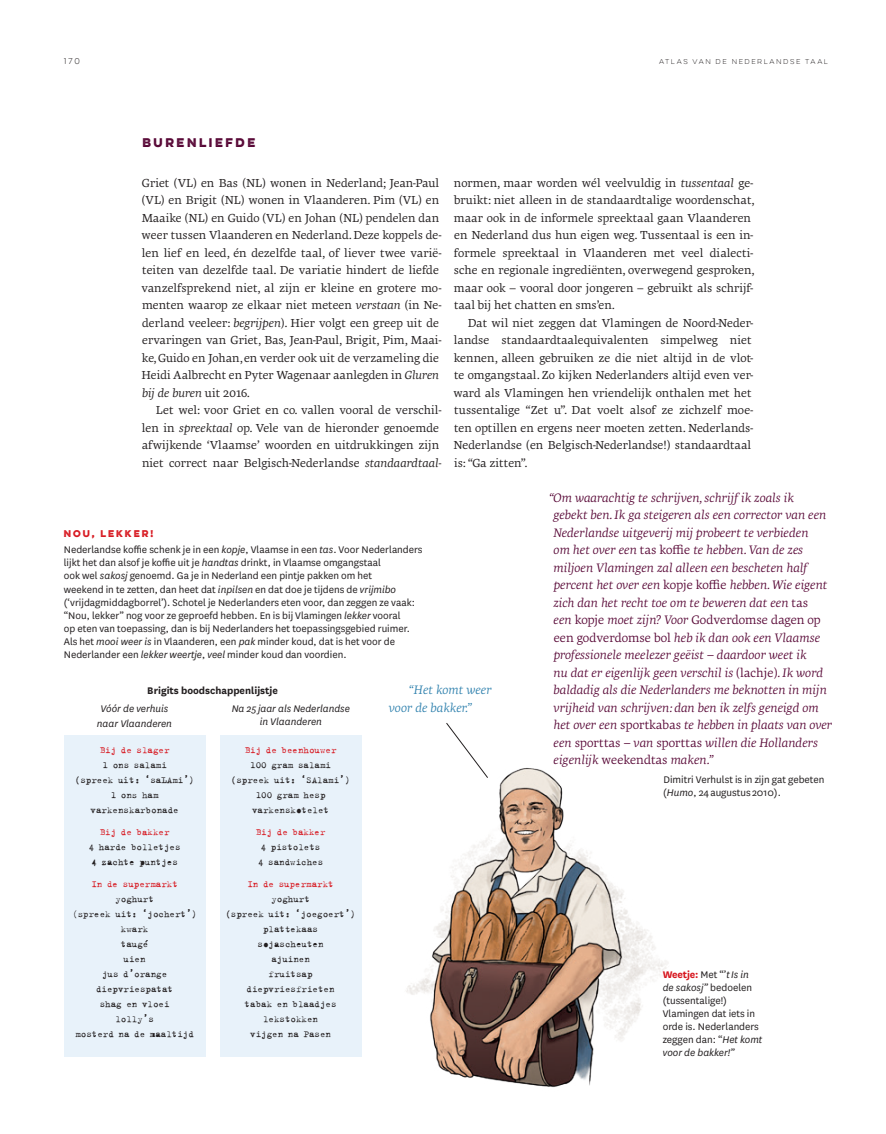
<style>
.page{position:relative;width:886px;height:1134px;background:#fff}
.page>*{position:absolute;margin:0;border:0;box-sizing:border-box;transform-origin:0 0}
.t1{font:italic 12.5px/17.5px "Geneo Pro";color:#560534}
.t2{font:italic 12.5px/17.5px "Geneo Pro";color:#2e80ad}
.t3{font:11.88px/17.5px "Geneo Pro";color:#231f20}
.t4{font:11.25px/13.1px "National";color:#231f20}
.t5{font:italic 11.25px/15px "National";color:#231f20;text-align:center}
.t6{font:700 11.25px "National";color:#231f20}
.t7{font:700 11.25px "Lulo One";color:#560534}
.t8{font:10px/15px "Trixie";color:#231f20;text-align:center}
.t9{font:10px "Trixie Extra";color:#231f20}
.t10{font:10px "Trixie";color:#d7171f}
.t11{font:700 8.75px "Lulo One";color:#d7171f}
.t12{font:7.5px "Lulo One";color:#231f20}
.t13{font:6.25px "Lulo One";letter-spacing:.05em;color:#231f20}
.s1{font-style:italic}
.s2{font-family:"Trixie Extra"}
.s3{font-family:"Trixie Text"}
.s4{color:#d7171f}
.s5{font-family:"Trixie Text";color:#d7171f}
.s6{font-style:normal}
.s7{font-weight:700;color:#d7171f}
</style>
<div class="page">
<img style="left:64px;top:735px;width:604px;height:352px">
<div style="left:64px;top:735px;width:142px;height:321px;background:#e8f2fa"></div>
<div style="left:220px;top:735px;width:141px;height:321px;background:#e8f2fa"></div>
<svg style="left:446px;top:723px;width:42px;height:55px"></svg>
<p class="t12" style="left:64px;top:56px;width:19px">170</p>
<p class="t13" style="left:659px;top:57px;width:172px">ATLAS VAN DE NEDERLANDSE TAAL</p>
<p class="t7" style="left:142px;top:134px;width:117px">BURENLIEFDE</p>
<p class="t3" style="left:141px;top:173px;width:302px">Griet (VL) en Bas (NL) wonen in Nederland; Jean-Paul (VL) en Brigit (NL) wonen in Vlaanderen. Pim (VL) en Maaike (NL) en Guido (VL) en Johan (NL) pendelen dan weer tussen Vlaanderen en Nederland. Deze koppels de&shy;len lief en leed, én dezelfde taal, of liever twee varië&shy;teiten van dezelfde taal. De variatie hindert de liefde vanzelfsprekend niet, al zijn er kleine en grotere mo&shy;menten waarop ze elkaar niet meteen <span class="s1">verstaan</span> (in Ne&shy;derland veeleer: <span class="s1">begrijpen</span>). Hier volgt een greep uit de ervaringen van Griet, Bas, Jean-Paul, Brigit, Pim, Maai&shy;ke, Guido en Johan, en verder ook uit de verzameling die Heidi Aalbrecht en Pyter Wagenaar aanlegden in <span class="s1">Gluren bij de buren</span> uit 2016.</p>
<p class="t3" style="left:142px;top:400px;width:301px;text-indent:14px">Let wel: voor Griet en co. vallen vooral de verschil&shy;len in <span class="s1">spreektaal</span> op. Vele van de hieronder genoemde afwijkende ‘Vlaamse’ woorden en uitdrukkingen zijn niet correct naar Belgisch-Nederlandse <span class="s1">standaardtaal-</span></p>
<p class="t3" style="left:454px;top:173px;width:302px">normen, maar worden wél veelvuldig in <span class="s1">tussentaal</span> ge&shy;bruikt: niet alleen in de standaardtalige woordenschat, maar ook in de informele spreektaal gaan Vlaanderen en Nederland dus hun eigen weg. Tussentaal is een in&shy;formele spreektaal in Vlaanderen met veel dialecti&shy;sche en regionale ingrediënten, overwegend gesproken, maar ook – vooral door jongeren – gebruikt als schrijf&shy;taal bij het chatten en sms’en.</p>
<p class="t3" style="left:453px;top:313px;width:302px;text-indent:14px">Dat wil niet zeggen dat Vlamingen de Noord-Neder&shy;landse standaardtaalequivalenten simpelweg niet kennen, alleen gebruiken ze die niet altijd in de vlot&shy;te omgangstaal. Zo kijken Nederlanders altijd even ver&shy;ward als Vlamingen hen vriendelijk onthalen met het tussentalige “Zet u”. Dat voelt alsof ze zichzelf moe&shy;ten optillen en ergens neer moeten zetten. Nederlands-Nederlandse (en Belgisch-Nederlandse!) standaardtaal is: “Ga zitten”.</p>
<p class="t11" style="left:64px;top:526px;width:93px">NOU, LEKKER!</p>
<p class="t4" style="left:64px;top:543px;width:360px">Nederlandse koffie schenk je in een <span class="s1">kopje</span>, Vlaamse in een <span class="s1">tas</span>. Voor Nederlanders lijkt het dan alsof je koffie uit je <span class="s1">handtas</span> drinkt, in Vlaamse omgangstaal<br>ook wel <span class="s1">sakosj</span> genoemd. Ga je in Nederland een pintje pakken om het<br>weekend in te zetten, dan heet dat <span class="s1">inpilsen</span> en dat doe je tijdens de <span class="s1">vrijmibo </span>(‘vrijdagmiddagborrel’). Schotel je Nederlanders eten voor, dan zeggen ze vaak: “Nou, lekker” nog voor ze geproefd hebben. En is bij Vlamingen <span class="s1">lekker</span> vooral<br>op eten van toepassing, dan is bij Nederlanders het toepassingsgebied ruimer.<br>Als het <span class="s1">mooi weer is</span> in Vlaanderen, een <span class="s1">pak</span> minder koud, dat is het voor de Nederlander een <span class="s1">lekker weertje</span>, <span class="s1">veel</span> minder koud dan voordien.</p>
<p class="t6" style="left:147px;top:683px;width:132px">Brigits boodschappenlijstje</p>
<p class="t5" style="left:97px;top:700px;width:77px">Vóór de verhuis naar Vlaanderen</p>
<p class="t5" style="left:232px;top:701px;width:120px;line-height:13.1px">Na 25 jaar als Nederlandse in Vlaanderen</p>
<p class="t2" style="left:389px;top:680px;width:104px;text-indent:20px">“Het komt weer voor de bakker.”</p>
<p class="t10" style="left:100px;top:743px;width:71px">Bij de slager</p>
<p class="t8" style="left:75px;top:757px;width:121px">1 ons salami<br>(spreek <span class="s2">uit</span>: ‘saLAmi’)<br>1 o<span class="s3">ns h</span>am varkenska<span class="s3">rb</span>onade</p>
<p class="t8" style="left:89px;top:824px;width:93px"><span class="s4">B</span><span class="s5">i</span><span class="s4">j de b</span><span class="s5">ak</span><span class="s4">ker<br></span>4 harde bolletjes</p>
<p class="t9" style="left:91px;top:857px;width:88px">4 zachte puntjes</p>
<p class="t8" style="left:72px;top:876px;width:126px"><span class="s4">I</span><span class="s5">n de</span> <span class="s4">supermarkt </span>yoghurt<br><span class="s3">(spre</span>ek uit: ‘jochert’) kwark<br>taugé<br>uien<br>jus d’orange diepvriespatat<br>shag en vloei<br>lolly’s<br>mosterd na de <span class="s2">ma</span>altijd</p>
<p class="t8" style="left:231px;top:742px;width:121px"><span class="s4">Bij de be</span><span class="s5">e</span><span class="s4">nhouwer<br></span>100 gram salami (spreek uit: ‘SAlami’)<br>100 gram hesp varkens<span class="s2">kot</span>elet</p>
<p class="t8" style="left:256px;top:824px;width:71px;text-align:left"><span class="s4">Bij de bak</span><span class="s5">ker<br></span>4 pistolets<br>4 sandwiches</p>
<p class="t8" style="left:225px;top:876px;width:132px"><span class="s4">In de su</span><span class="s5">pe</span><span class="s4">rmarkt<br></span>yoghurt<br>(spreek uit: ‘joegoert’) plat<span class="s3">te</span>kaas</p>
<p class="t9" style="left:258px;top:939px;width:68px">sojascheuten</p>
<p class="t8" style="left:245px;top:951px;width:93px">ajuinen<br>fruitsap diepvriesfrieten tabak en blaadjes lekstokken<br>vijgen na Pasen</p>
<p class="t1" style="left:553px;top:487px;width:280px;text-indent:-4px">“Om waarachtig te schrijven, schrijf ik zoals ik<br>gebekt ben. Ik ga steigeren als een corrector van een Nederlandse uitgeverij mij probeert te verbieden<br>om het over een <span class="s6">tas koffie</span> te hebben. Van de zes miljoen Vlamingen zal alleen een bescheten half percent het over een <span class="s6">kopje koffie</span> hebben. Wie eigent zich dan het recht toe om te beweren dat een <span class="s6">tas<br></span>een <span class="s6">kopje</span> moet zijn? Voor <span class="s6">Godverdomse dagen op een godverdomse bol</span> heb ik dan ook een Vlaamse professionele meelezer geëist – daardoor weet ik<br>nu dat er eigenlijk geen verschil is <span class="s6">(lachje)</span>. Ik word baldadig als die Nederlanders me beknotten in mijn vrijheid van schrijven: dan ben ik zelfs geneigd om het over een <span class="s6">sportkabas</span> te hebben in plaats van over een <span class="s6">sporttas</span> – van <span class="s6">sporttas</span> willen die Hollanders eigenlijk <span class="s6">weekendtas</span> maken.”</p>
<p class="t4" style="left:663px;top:772px;width:163px">Dimitri Verhulst is in zijn gat gebeten (<span class="s1">Humo</span>, 24 augustus 2010).</p>
<p class="t4" style="left:663px;top:967px;width:101px"><span class="s7">Weetje:</span> Met “’<span class="s1">t Is in de sakosj”</span> bedoelen (tussentalige!)<br>Vlamingen dat iets in orde is. Nederlanders zeggen dan: “<span class="s1">Het komt voor de bakker!”</span></p>
</div>
